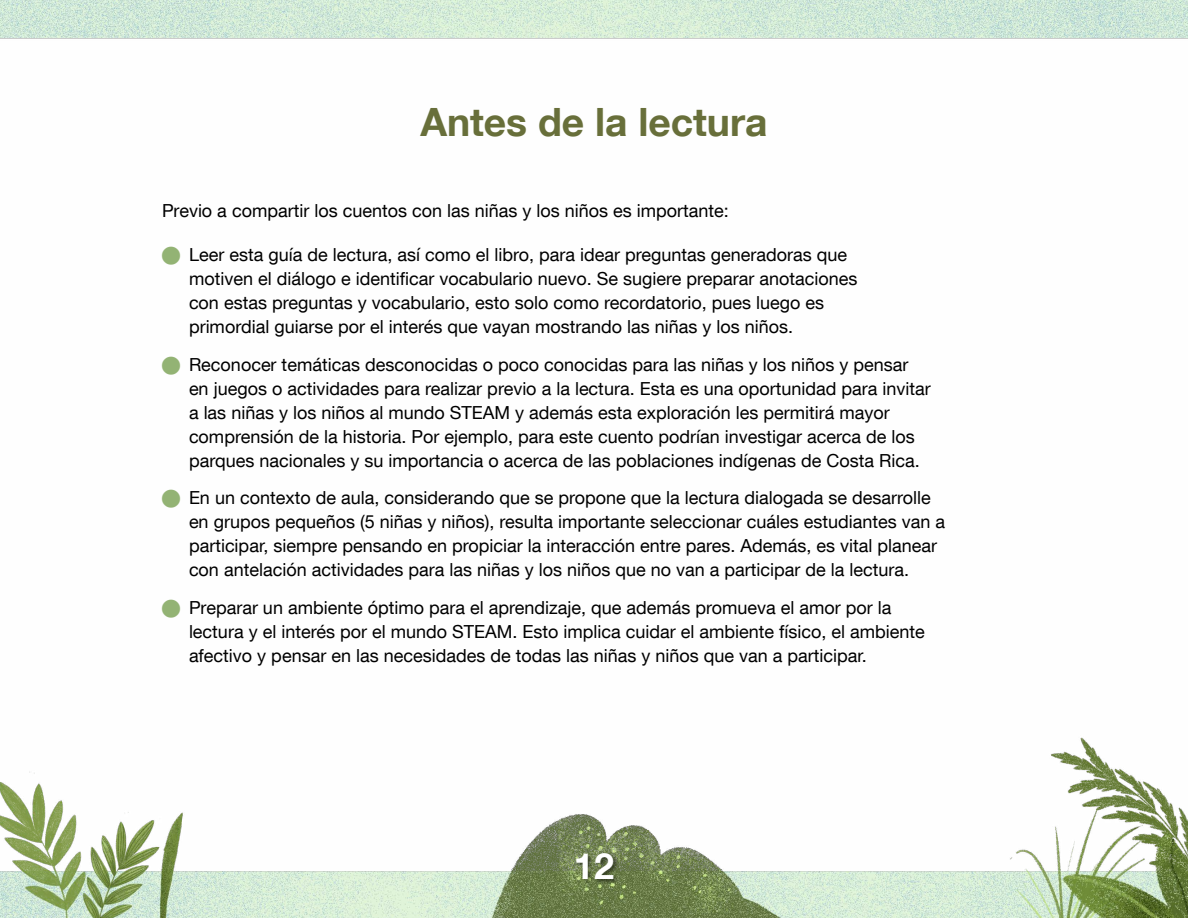
<style>
.page{position:relative;width:1188px;height:918px;background:#fff}
.page>*{position:absolute;margin:0;border:0;box-sizing:border-box;transform-origin:0 0}
.Titulo_nivel_2{font:700 39px "Helvetica Neue LT Com";color:#686f3a}
.t1{font:700 36px "Helvetica Neue LT Com";color:#fff}
.t2{font:18px/24px "Helvetica Neue LT Com";color:#000}
</style>
<div class="page">
<img style="left:0;top:0;width:1188px;height:918px">
<div style="left:575px;top:852px;width:44px;height:32px;background:#000;opacity:.5"></div>
<svg style="left:162px;top:246px;width:18px;height:19px"></svg>
<svg style="left:162px;top:356px;width:18px;height:18px"></svg>
<svg style="left:162px;top:489px;width:18px;height:19px"></svg>
<svg style="left:162px;top:599px;width:18px;height:18px"></svg>
<p class="Titulo_nivel_2" style="left:420px;top:97px;width:349px">Antes de la lectura</p>
<p class="t2" style="left:162px;top:198px;width:568px">Previo a compartir los cuentos con las niñas y los niños es importante:</p>
<p class="t2" style="left:189px;top:242px;width:670px">Leer esta guía de lectura, así como el libro, para idear preguntas generadoras que motiven el diálogo e identificar vocabulario nuevo. Se sugiere preparar anotaciones con estas preguntas y vocabulario, esto solo como recordatorio, pues luego es primordial guiarse por el interés que vayan mostrando las niñas y los niños.</p>
<p class="t2" style="left:189px;top:352px;width:743px">Reconocer temáticas desconocidas o poco conocidas para las niñas y los niños y pensar en juegos o actividades para realizar previo a la lectura. Esta es una oportunidad para invitar a las niñas y los niños al mundo STEAM y además esta exploración les permitirá mayor comprensión de la historia. Por ejemplo, para este cuento podrían investigar acerca de los parques nacionales y su importancia o acerca de las poblaciones indígenas de Costa Rica.</p>
<p class="t2" style="left:189px;top:485px;width:758px">En un contexto de aula, considerando que se propone que la lectura dialogada se desarrolle en grupos pequeños (5 niñas y niños), resulta importante seleccionar cuáles estudiantes van a participar, siempre pensando en propiciar la interacción entre pares. Además, es vital planear con antelación actividades para las niñas y los niños que no van a participar de la lectura.</p>
<p class="t2" style="left:189px;top:595px;width:737px">Preparar un ambiente óptimo para el aprendizaje, que además promueva el amor por la lectura y el interés por el mundo STEAM. Esto implica cuidar el ambiente físico, el ambiente afectivo y pensar en las necesidades de todas las niñas y niños que van a participar.</p>
<h2 class="t1" style="left:574px;top:843px;width:42px">12</h2>
</div>
